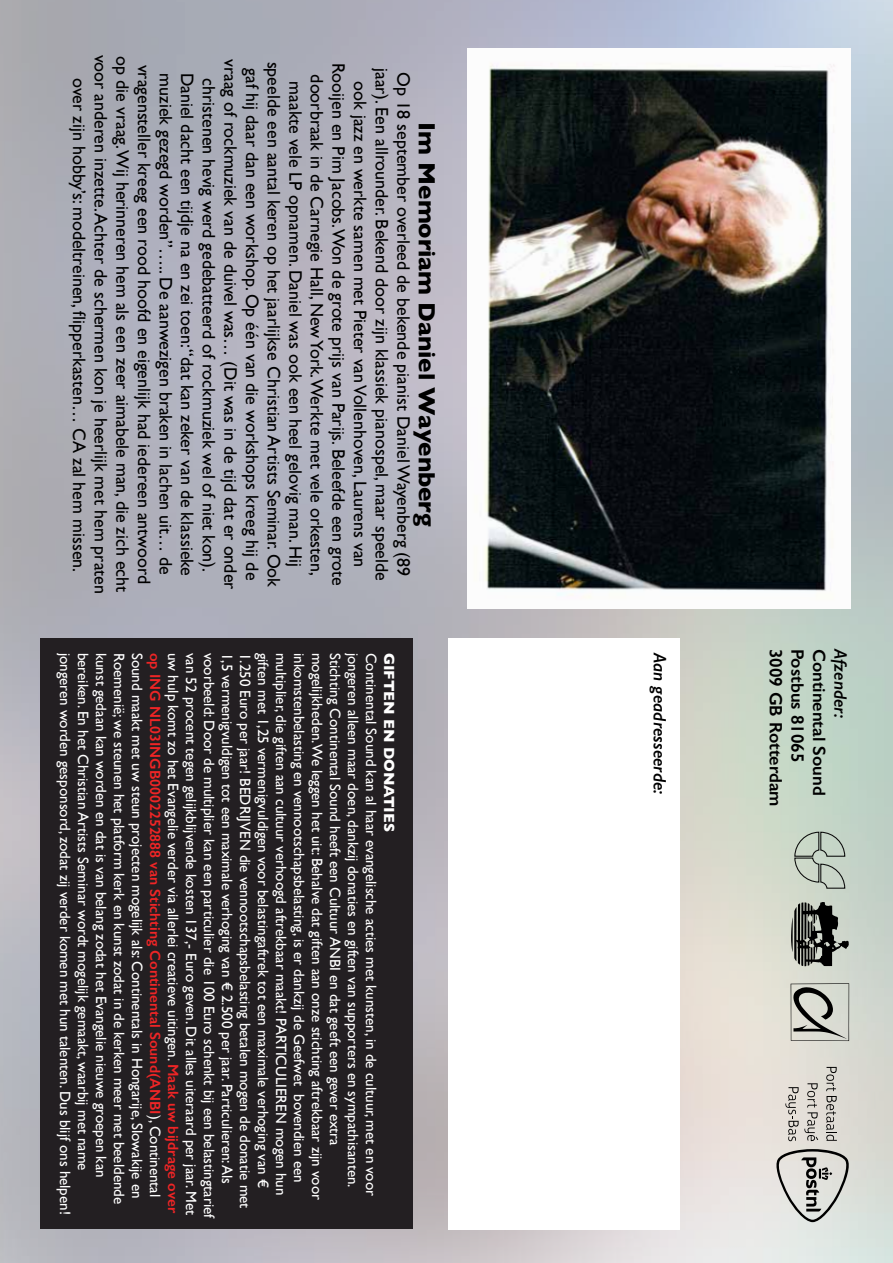
<style>
.page{position:relative;width:893px;height:1263px;background:#fff}
.page>*{position:absolute;margin:0;border:0;box-sizing:border-box;transform-origin:0 0}
.t1{font:700 24px "Gill Sans";color:#000}
.t2{font:18px/21.6px "Gill Sans";color:#000;text-align:center}
.t3{font:600 18px "Gill Sans";color:#000}
.t4{font:italic 600 18px "Gill Sans";color:#000}
.t5{font:15px "Gill Sans";color:#fff}
.t6{font:600 15px "Gill Sans";color:#ee2526}
.t7{font:700 15px "Gill Sans";color:#fff}
.s1{font-weight:600;color:#ee2526}
.s2{font-weight:400;color:#fff}
</style>
<div class="page">
<img style="left:0;top:0;width:893px;height:1263px">
<div style="left:40px;top:638px;width:372px;height:590px;background:#231f22"></div>
<div style="left:449px;top:638px;width:231px;height:591px;background:#fff"></div>
<svg style="left:794px;top:831px;width:52px;height:58px"></svg>
<svg style="left:791px;top:983px;width:58px;height:58px"></svg>
<svg style="left:791px;top:902px;width:58px;height:64px"></svg>
<img style="left:468px;top:49px;width:382px;height:559px">
<svg style="left:774px;top:1149px;width:77px;height:73px"></svg>
<svg style="left:826px;top:1067px;width:11px;height:74px"></svg>
<svg style="left:785px;top:1083px;width:33px;height:58px"></svg>
<p class="t2" style="left:112px;top:55px;width:541px;rotate:90deg">voor anderen inzette. Achter de schermen kon je heerlijk met hem praten</p>
<p class="t2" style="left:134px;top:56px;width:537px;rotate:90deg">op die vraag.Wij herinneren hem als een zeer aimabele man, die zich echt</p>
<p class="t2" style="left:285px;top:59px;width:532px;rotate:90deg">speelde een aantal keren op het jaarlijkse Christian Artists Seminar. Ook gaf hij daar dan een workshop. Op één van die workshops kreeg hij de vraag of rockmuziek van de duivel was… (Dit was in de tijd dat er onder</p>
<p class="t2" style="left:414px;top:63px;width:525px;rotate:90deg">Op 18 september overleed de bekende pianist Daniel Wayenberg (89 jaar). Een allrounder. Bekend door zijn klassiek pianospel, maar speelde ook jazz en werkte samen met Pieter van Vollenhoven, Laurens van Rooijen en Pim Jacobs.Won de grote prijs van Parijs. Beleefde een grote</p>
<p class="t2" style="left:155px;top:65px;width:521px;rotate:90deg">vragensteller kreeg een rood hoofd en eigenlijk had iedereen antwoord</p>
<p class="t2" style="left:177px;top:73px;width:503px;rotate:90deg">muziek gezegd worden”….. De aanwezigen braken in lachen uit… de</p>
<p class="t2" style="left:198px;top:73px;width:505px;rotate:90deg">Daniel dacht een tijdje na en zei toen: “dat kan zeker van de klassieke</p>
<p class="t2" style="left:220px;top:78px;width:496px;rotate:90deg">christenen hevig werd gedebatteerd of rockmuziek wel of niet kon).</p>
<p class="t2" style="left:306px;top:81px;width:487px;rotate:90deg">maakte vele LP opnamen. Daniel was ook een heel gelovig man. Hij</p>
<p class="t2" style="left:328px;top:74px;width:503px;rotate:90deg">doorbraak in de Carnegie Hall, New York.Werkte met vele orkesten,</p>
<p class="t2" style="left:90px;top:78px;width:495px;rotate:90deg">over zijn hobby’s: modeltreinen, flipperkasten… CA zal hem missen.</p>
<h1 class="t1" style="left:446px;top:122px;width:405px;rotate:90deg">Im Memoriam Daniel Wayenberg</h1>
<p class="t5" style="left:380px;top:653px;width:545px;rotate:90deg">Continental Sound kan al haar evangelische acties met kunsten, in de cultuur, met en voor</p>
<p class="t7" style="left:401px;top:653px;width:181px;rotate:90deg">GIFTEN EN DONATIES</p>
<p class="t4" style="left:671px;top:653px;width:143px;rotate:90deg">Aan geadresseerde:</p>
<p class="t3" style="left:787px;top:648px;width:160px;rotate:90deg">3009 GB Rotterdam</p>
<p class="t3" style="left:808px;top:648px;width:115px;rotate:90deg">Postbus 81065</p>
<p class="t3" style="left:830px;top:648px;width:149px;rotate:90deg">Continental Sound</p>
<p class="t4" style="left:852px;top:648px;width:71px;rotate:90deg">Afzender:</p>
<p class="t5" style="left:74px;top:653px;width:563px;rotate:90deg">jongeren worden gesponsord, zodat zij verder komen met hun talenten. Dus blijf ons helpen!</p>
<p class="t5" style="left:92px;top:653px;width:519px;rotate:90deg">bereiken. En het Christian Artists Seminar wordt mogelijk gemaakt, waarbij met name</p>
<p class="t5" style="left:110px;top:653px;width:526px;rotate:90deg">kunst gedaan kan worden en dat is van belang zodat het Evangelie nieuwe groepen kan</p>
<p class="t5" style="left:128px;top:653px;width:553px;rotate:90deg">Roemenië; we steunen het platform kerk en kunst zodat in de kerken meer met beeldende</p>
<p class="t5" style="left:146px;top:653px;width:547px;rotate:90deg">Sound maakt met uw steun projecten mogelijk als: Continentals in Hongarije, Slowakije en</p>
<p class="t5" style="left:182px;top:653px;width:562px;rotate:90deg">uw hulp komt zo het Evangelie verder via allerlei creatieve uitingen. <span class="s1">Maak uw bijdrage over</span></p>
<p class="t5" style="left:200px;top:653px;width:563px;rotate:90deg">van 52 procent tegen gelijkblijvende kosten 137,- Euro geven. Dit alles uiteraard per jaar. Met</p>
<p class="t5" style="left:218px;top:653px;width:567px;rotate:90deg">voorbeeld: Door de multiplier kan een particulier die 100 Euro schenkt bij een belastingtarief</p>
<p class="t5" style="left:236px;top:653px;width:533px;rotate:90deg">1,5 vermenigvuldigen tot een maximale verhoging van € 2.500 per jaar. Particulieren: Als</p>
<p class="t5" style="left:254px;top:653px;width:557px;rotate:90deg">1.250 Euro per jaar! BEDRIJVEN die vennootschapsbelasting betalen mogen de donatie met</p>
<p class="t5" style="left:272px;top:653px;width:537px;rotate:90deg">giften met 1,25 vermenigvuldigen voor belastingaftrek tot een maximale verhoging van €</p>
<p class="t5" style="left:290px;top:653px;width:544px;rotate:90deg">multiplier, die giften aan cultuur verhoogd aftrekbaar maakt! PARTICULIEREN mogen hun</p>
<p class="t5" style="left:308px;top:653px;width:531px;rotate:90deg">inkomstenbelasting en vennootschapsbelasting, is er dankzij de Geefwet bovendien een</p>
<p class="t5" style="left:326px;top:653px;width:549px;rotate:90deg">mogelijkheden.We leggen het uit: Behalve dat giften aan onze stichting aftrekbaar zijn voor</p>
<p class="t5" style="left:344px;top:653px;width:494px;rotate:90deg">Stichting Continental Sound heeft een Cultuur ANBI en dat geeft een gever extra</p>
<p class="t5" style="left:362px;top:653px;width:536px;rotate:90deg">jongeren alleen maar doen, dankzij donaties en giften van supporters en sympathisanten.</p>
<p class="t6" style="left:164px;top:653px;width:546px;rotate:90deg">op ING NL03INGB0002252888 van Stichting Continental Sound(ANBI<span class="s2">), Continental</span></p>
</div>
